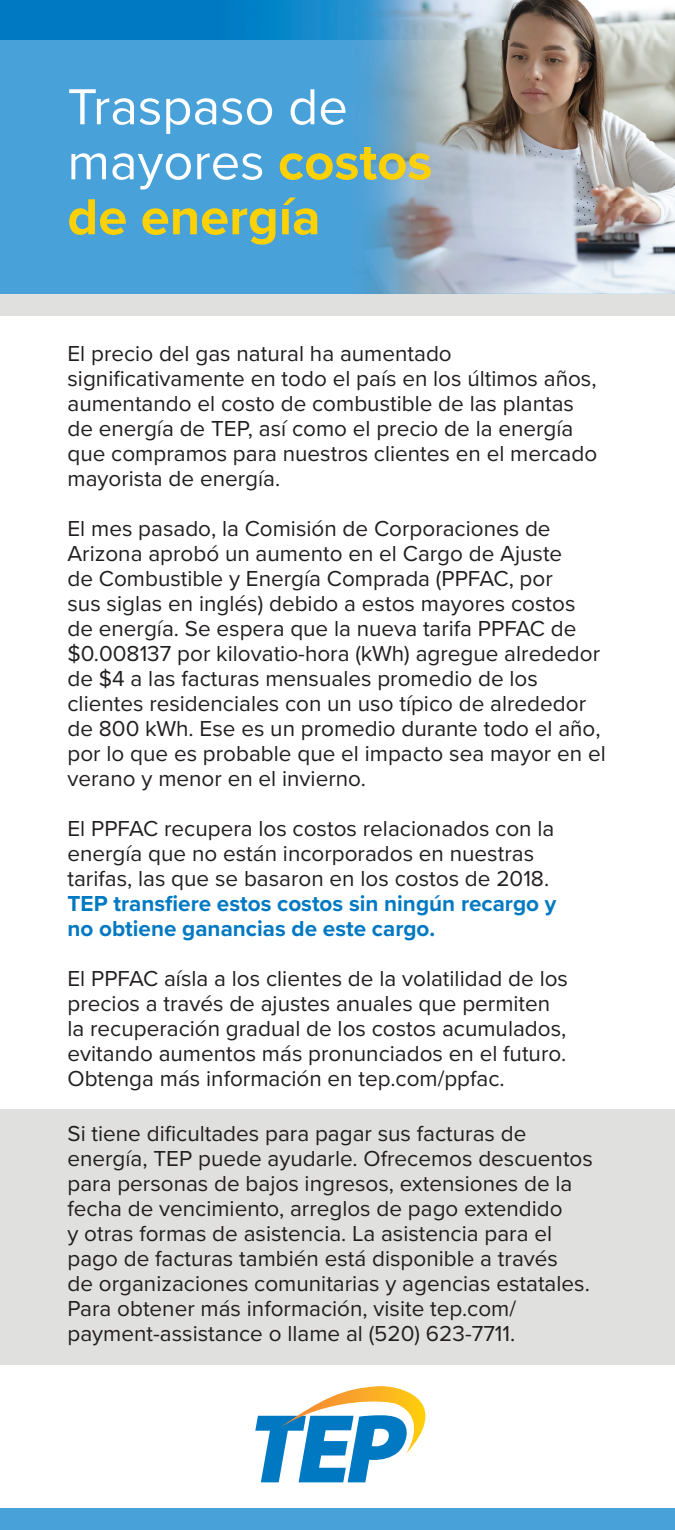
<style>
.page{position:relative;width:675px;height:1530px;background:#fff}
.page>*{position:absolute;margin:0;border:0;box-sizing:border-box;transform-origin:0 0}
.t1{font:52.5px/55px "Proxima Nova";color:#fff}
.t2{font:22.5px/25px "Proxima Nova";color:#231f20}
.t3{font:700 22.5px/25px "Proxima Nova";color:#0079c2}
.s1{font-weight:700;color:#fed105}
</style>
<div class="page">
<div style="left:0;top:6px;width:675px;height:288px;background:#48a1d8"></div>
<div style="left:0;top:0;width:675px;height:40px;background:#0079c2"></div>
<img style="left:268px;top:0;width:407px;height:293px">
<div style="left:0;top:1109px;width:675px;height:255px;background:#e0e1df"></div>
<svg style="left:255px;top:1386px;width:171px;height:96px"></svg>
<div style="left:0;top:1508px;width:675px;height:22px;background:#48a1d8"></div>
<div style="left:0;top:294px;width:675px;height:21px;background:#e0e1df"></div>
<h1 class="t1" style="left:68px;top:77px;width:366px">Traspaso de mayores <span class="s1">costos de energía</span></h1>
<p class="t2" style="left:68px;top:340px;width:531px">El precio del gas natural ha aumentado significativamente en todo el país en los últimos años, aumentando el costo de combustible de las plantas de energía de TEP, así como el precio de la energía que compramos para nuestros clientes en el mercado mayorista de energía.</p>
<p class="t2" style="left:68px;top:515px;width:540px">El mes pasado, la Comisión de Corporaciones de Arizona aprobó un aumento en el Cargo de Ajuste<br>de Combustible y Energía Comprada (PPFAC, por<br>sus siglas en inglés) debido a estos mayores costos de energía. Se espera que la nueva tarifa PPFAC de $0.008137 por kilovatio-hora (kWh) agregue alrededor de $4 a las facturas mensuales promedio de los clientes residenciales con un uso típico de alrededor de 800 kWh. Ese es un promedio durante todo el año, por lo que es probable que el impacto sea mayor en el verano y menor en el invierno.</p>
<p class="t2" style="left:68px;top:815px;width:488px">El PPFAC recupera los costos relacionados con la energía que no están incorporados en nuestras tarifas, las que se basaron en los costos de 2018.</p>
<p class="t3" style="left:68px;top:890px;width:490px">TEP transfiere estos costos sin ningún recargo y no obtiene ganancias de este cargo.</p>
<p class="t2" style="left:68px;top:965px;width:502px">El PPFAC aísla a los clientes de la volatilidad de los precios a través de ajustes anuales que permiten la recuperación gradual de los costos acumulados, evitando aumentos más pronunciados en el futuro.<br>Obtenga más información en tep.com/ppfac.</p>
<p class="t2" style="left:68px;top:1120px;width:527px">Si tiene dificultades para pagar sus facturas de energía, TEP puede ayudarle. Ofrecemos descuentos para personas de bajos ingresos, extensiones de la fecha de vencimiento, arreglos de pago extendido<br>y otras formas de asistencia. La asistencia para el pago de facturas también está disponible a través<br>de organizaciones comunitarias y agencias estatales.<br>Para obtener más información, visite tep.com/ payment-assistance o llame al (520) 623-7711.</p>
</div>
